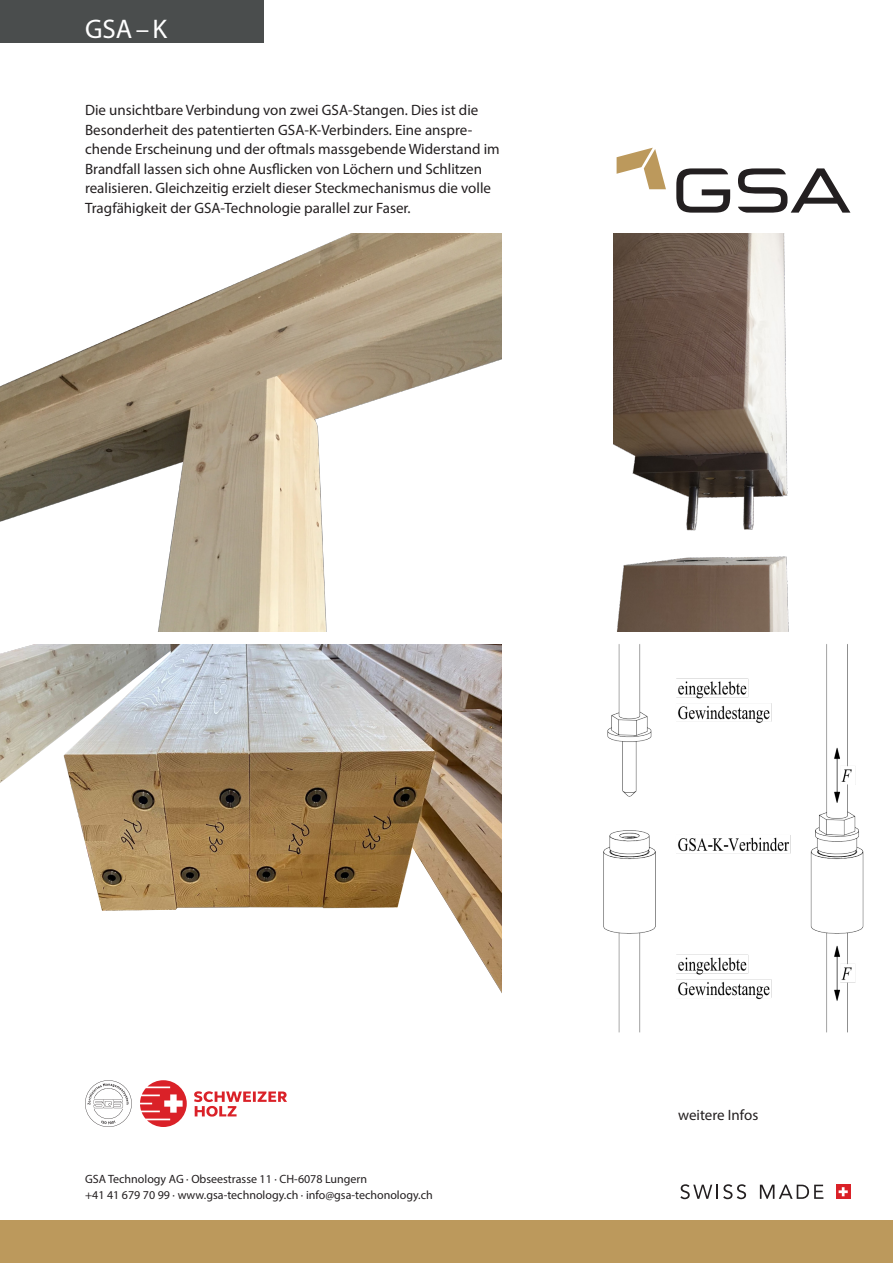
<style>
.page{position:relative;width:893px;height:1263px;background:#fff}
.page>*{position:absolute;margin:0;border:0;box-sizing:border-box;transform-origin:0 0}
.t1{font:27px "Myriad Pro";color:#fff}
.t2{font:15px/19.5px "Myriad Pro";color:#231f20}
.t3{font:12px "Myriad Pro";color:#231f20}
</style>
<div class="page">
<svg style="left:676px;top:168px;width:54px;height:45px"></svg>
<svg style="left:738px;top:168px;width:112px;height:45px"></svg>
<svg style="left:617px;top:148px;width:49px;height:41px"></svg>
<div style="left:0;top:0;width:264px;height:43px;background:#4a4d4d"></div>
<img style="left:0;top:234px;width:502px;height:397px">
<img style="left:0;top:645px;width:502px;height:348px">
<img style="left:603px;top:644px;width:261px;height:389px">
<svg style="left:680px;top:1184px;width:66px;height:15px"></svg>
<svg style="left:760px;top:1185px;width:63px;height:14px"></svg>
<div style="left:836px;top:1184px;width:14px;height:15px;background:#da2128"></div>
<svg style="left:839px;top:1187px;width:9px;height:9px"></svg>
<svg style="left:140px;top:1080px;width:147px;height:47px"></svg>
<svg style="left:85px;top:1080px;width:47px;height:47px"></svg>
<div style="left:0;top:1220px;width:893px;height:43px;background:#bc995c"></div>
<img style="left:613px;top:234px;width:176px;height:397px">
<p class="t1" style="left:85px;top:13px;width:84px">GSA–K</p>
<p class="t2" style="left:85px;top:100px;width:416px">Die unsichtbare Verbindung von zwei GSA-Stangen. Dies ist die Besonderheit des patentierten GSA-K-Verbinders. Eine anspre&shy;chende Erscheinung und der oftmals massgebende Widerstand im Brandfall lassen sich ohne Ausflicken von Löchern und Schlitzen realisieren. Gleichzeitig erzielt dieser Steckmechanismus die volle Tragfähigkeit der GSA-Technologie parallel zur Faser.</p>
<p class="t3" style="left:85px;top:1171px;width:284px">GSA Technology AG · Obseestrasse 11 · CH-6078 Lungern</p>
<p class="t3" style="left:85px;top:1188px;width:349px">+41 41 679 70 99 · www.gsa-technology.ch · info@gsa-techonology.ch</p>
<p class="t2" style="left:678px;top:1104px;width:82px">weitere Infos</p>
</div>
